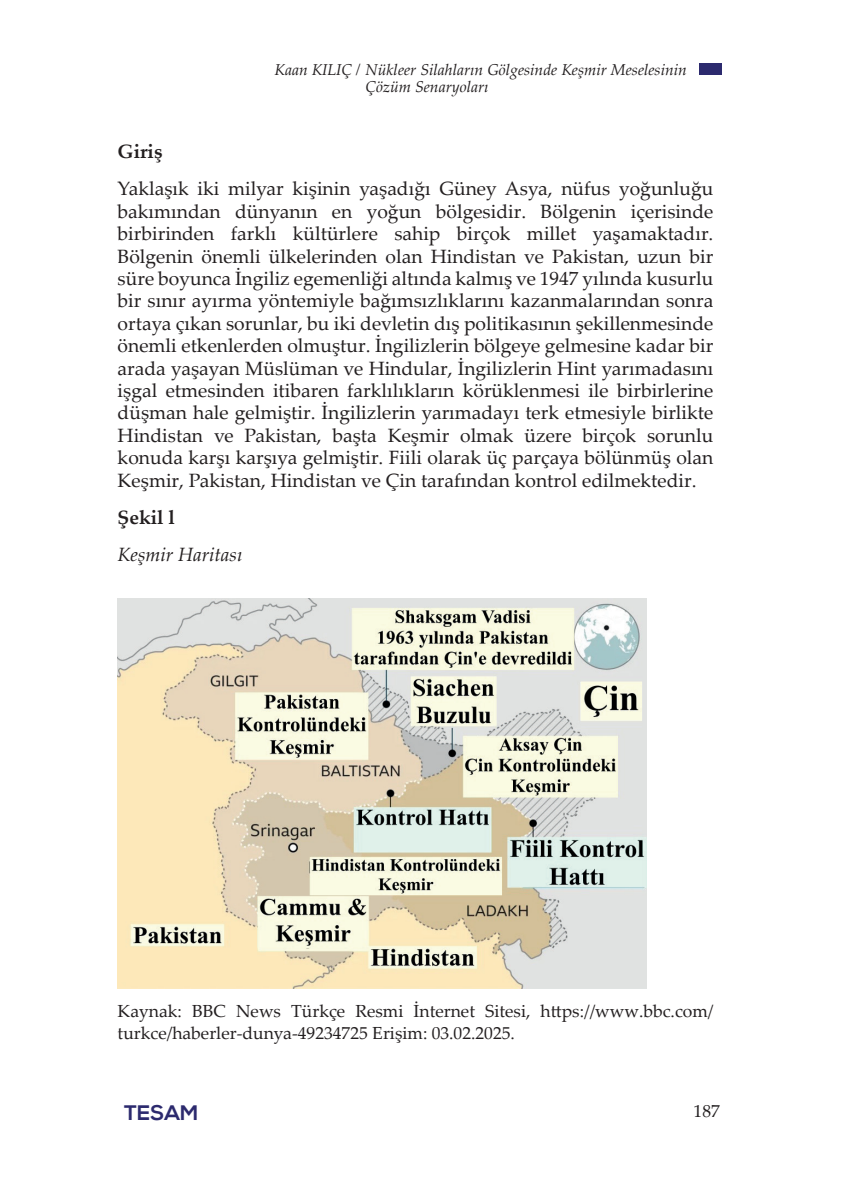
<style>
.page{position:relative;width:844px;height:1191px;background:#fff}
.page>*{position:absolute;margin:0;border:0;box-sizing:border-box;transform-origin:0 0}
.t1{font:700 21px "Nexa";color:#2c2a6e}
.t2{font:19.25px/22.4px "Palatino Linotype";color:#231f20;text-align:justify}
.t3{font:italic 19.25px "Palatino Linotype";color:#231f20}
.t4{font:700 19.25px "Palatino Linotype";color:#231f20}
.t5{font:17.5px/22.4px "Palatino Linotype";color:#231f20}
.t6{font:italic 15.75px/17.5px "Palatino Linotype";color:#231f20}
</style>
<div class="page">
<div style="left:699px;top:63px;width:22px;height:11px;background:#2c2a6e"></div>
<img style="left:118px;top:598px;width:528px;height:390px">
<p class="t6" style="left:365px;top:60px;width:323px;text-indent:-91px">Kaan KILIÇ / Nükleer Silahların Gölgesinde Keşmir Meselesinin<br>Çözüm Senaryoları</p>
<p class="t4" style="left:118px;top:138px;width:46px">Giriş</p>
<p class="t2" style="left:118px;top:177px;width:597px">Yaklaşık iki milyar kişinin yaşadığı Güney Asya, nüfus yoğunluğu bakımından dünyanın en yoğun bölgesidir. Bölgenin içerisinde birbirinden farklı kültürlere sahip birçok millet yaşamaktadır.<br>Bölgenin önemli ülkelerinden olan Hindistan ve Pakistan, uzun bir süre boyunca İngiliz egemenliği altında kalmış ve 1947 yılında kusurlu bir sınır ayırma yöntemiyle bağımsızlıklarını kazanmalarından sonra ortaya çıkan sorunlar, bu iki devletin dış politikasının şekillenmesinde önemli etkenlerden olmuştur. İngilizlerin bölgeye gelmesine kadar bir arada yaşayan Müslüman ve Hindular, İngilizlerin Hint yarımadasını işgal etmesinden itibaren farklılıkların körüklenmesi ile birbirlerine düşman hale gelmiştir. İngilizlerin yarımadayı terk etmesiyle birlikte Hindistan ve Pakistan, başta Keşmir olmak üzere birçok sorunlu konuda karşı karşıya gelmiştir. Fiili olarak üç parçaya bölünmüş olan Keşmir, Pakistan, Hindistan ve Çin tarafından kontrol edilmektedir.</p>
<p class="t4" style="left:118px;top:504px;width:59px">Şekil l</p>
<p class="t3" style="left:118px;top:541px;width:126px">Keşmir Haritası</p>
<p class="t5" style="left:118px;top:999px;width:597px">Kaynak: BBC News Türkçe Resmi İnternet Sitesi, https://www.bbc.com/ turkce/haberler-dunya-49234725 Erişim: 03.02.2025.</p>
<p class="t1" style="left:124px;top:1100px;width:76px">TESAM</p>
<p class="t5" style="left:693px;top:1099px;width:28px">187</p>
</div>
